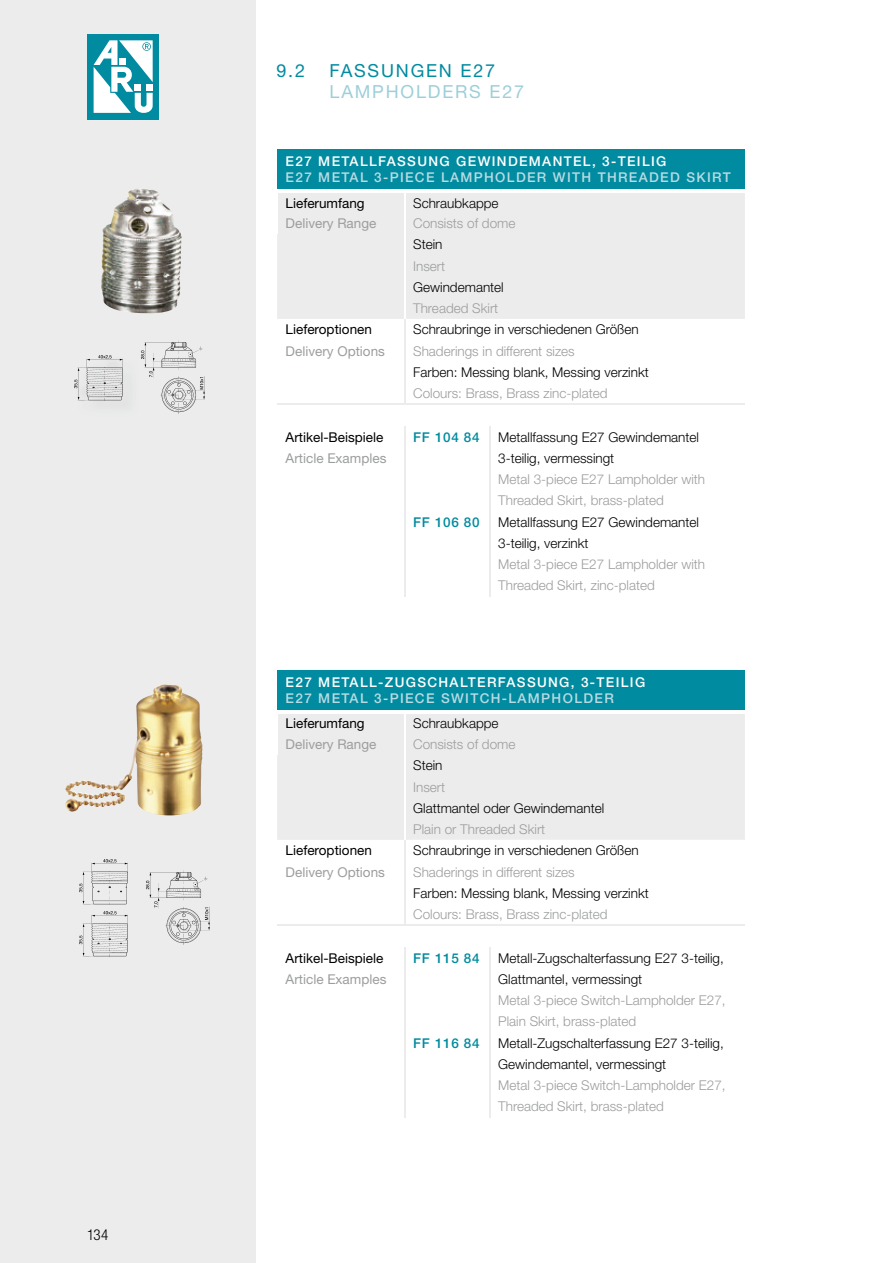
<style>
.page{position:relative;width:893px;height:1263px;background:#fff}
.page>*{position:absolute;margin:0;border:0;box-sizing:border-box;transform-origin:0 0}
.t1{font:18px "Helvetica Neue LT Std";letter-spacing:.1em;color:#008ba0}
.t2{font:18px "Helvetica Neue LT Std";letter-spacing:.1em;color:#9dcfd9}
.t3{font:300 condensed 15px "Helvetica Neue LT Std";color:#000}
.t4{font:300 13.5px/21px "Helvetica Neue LT Std";color:#000}
.t5{font:300 13.5px/21px "Helvetica Neue LT Std";color:#9c9d9d}
.t6{font:13.5px "Helvetica Neue LT Std";color:#000}
.t7{font:13.5px "Helvetica Neue LT Std";color:#9c9d9d}
.t8{font:500 13.5px "Helvetica Neue LT Std";letter-spacing:.1em;color:#fff}
.t9{font:500 13.5px "Helvetica Neue LT Std";letter-spacing:.1em;color:#b8dbe3}
.t10{font:500 13.5px "Helvetica Neue LT Std";letter-spacing:.05em;color:#008ba0}
</style>
<div class="page">
<div style="left:0;top:0;width:255px;height:1263px;background:#ececed"></div>
<img style="left:141px;top:340px;width:64px;height:74px">
<img style="left:78px;top:400px;width:44px;height:1px">
<img style="left:74px;top:355px;width:49px;height:45px">
<img style="left:79px;top:859px;width:48px;height:45px">
<img style="left:79px;top:912px;width:48px;height:45px">
<img style="left:146px;top:871px;width:63px;height:74px">
<img style="left:65px;top:684px;width:100px;height:115px">
<img style="left:101px;top:189px;width:81px;height:125px">
<div style="left:277px;top:149px;width:468px;height:42px;background:#008ba0"></div>
<div style="left:277px;top:193px;width:468px;height:126px;background:#ececed"></div>
<hr style="left:276px;top:193px;width:2px;height:20px;background:#fff">
<hr style="left:276px;top:213px;width:2px;height:21px;background:#fff">
<hr style="left:276px;top:190px;width:129px;height:3px;background:#fff">
<hr style="left:405px;top:190px;width:85px;height:3px;background:#fff">
<hr style="left:490px;top:190px;width:255px;height:3px;background:#fff">
<svg style="left:404px;top:193px;width:1px;height:210px"></svg>
<hr style="left:277px;top:403px;width:128px;height:2px;background:#ececed">
<hr style="left:405px;top:403px;width:85px;height:2px;background:#ececed">
<hr style="left:490px;top:403px;width:255px;height:2px;background:#ececed">
<svg style="left:404px;top:426px;width:1px;height:170px"></svg>
<svg style="left:489px;top:426px;width:1px;height:170px"></svg>
<div style="left:277px;top:670px;width:468px;height:42px;background:#008ba0"></div>
<div style="left:277px;top:714px;width:468px;height:126px;background:#ececed"></div>
<svg style="left:277px;top:714px;width:1px;height:19px"></svg>
<hr style="left:276px;top:733px;width:2px;height:22px;background:#fff">
<hr style="left:276px;top:711px;width:129px;height:3px;background:#fff">
<hr style="left:405px;top:711px;width:85px;height:3px;background:#fff">
<hr style="left:490px;top:711px;width:255px;height:3px;background:#fff">
<svg style="left:404px;top:714px;width:1px;height:210px"></svg>
<hr style="left:277px;top:924px;width:128px;height:2px;background:#ececed">
<hr style="left:405px;top:924px;width:85px;height:2px;background:#ececed">
<hr style="left:490px;top:924px;width:255px;height:2px;background:#ececed">
<svg style="left:404px;top:947px;width:1px;height:170px"></svg>
<svg style="left:489px;top:947px;width:1px;height:170px"></svg>
<div style="left:87px;top:34px;width:72px;height:85px;background:#008ba0"></div>
<svg style="left:94px;top:40px;width:59px;height:73px"></svg>
<p class="t3" style="left:87px;top:1226px;width:23px">134</p>
<h1 class="t1" style="left:276px;top:59px;width:30px">9.2</h1>
<h1 class="t1" style="left:330px;top:59px;width:167px">FASSUNGEN E27</h1>
<h1 class="t2" style="left:330px;top:81px;width:196px">LAMPHOLDERS E27</h1>
<p class="t8" style="left:286px;top:153px;width:382px">E27 METALLFASSUNG GEWINDEMANTEL, 3-TEILIG</p>
<p class="t9" style="left:286px;top:169px;width:447px">E27 METAL 3-PIECE LAMPHOLDER WITH THREADED SKIRT</p>
<p class="t6" style="left:286px;top:195px;width:81px">Lieferumfang</p>
<p class="t4" style="left:413px;top:192px;width:87px">Schraubkappe</p>
<p class="t7" style="left:286px;top:215px;width:92px">Delivery Range</p>
<p class="t5" style="left:413px;top:212px;width:104px">Consists of dome</p>
<p class="t4" style="left:413px;top:234px;width:31px">Stein</p>
<p class="t5" style="left:413px;top:255px;width:33px">Insert</p>
<p class="t4" style="left:413px;top:276px;width:92px">Gewindemantel</p>
<p class="t5" style="left:413px;top:298px;width:87px">Threaded Skirt</p>
<p class="t6" style="left:286px;top:322px;width:88px">Lieferoptionen</p>
<p class="t4" style="left:413px;top:319px;width:227px">Schraubringe in verschiedenen Größen</p>
<p class="t7" style="left:286px;top:343px;width:101px">Delivery Options</p>
<p class="t5" style="left:413px;top:340px;width:163px">Shaderings in different sizes</p>
<p class="t4" style="left:413px;top:361px;width:237px">Farben: Messing blank, Messing verzinkt</p>
<p class="t5" style="left:413px;top:382px;width:196px">Colours: Brass, Brass zinc-plated</p>
<p class="t6" style="left:286px;top:429px;width:99px">Artikel-Beispiele</p>
<p class="t10" style="left:413px;top:429px;width:68px">FF 104 84</p>
<p class="t4" style="left:498px;top:426px;width:202px">Metallfassung E27 Gewindemantel</p>
<p class="t7" style="left:286px;top:450px;width:102px">Article Examples</p>
<p class="t4" style="left:498px;top:447px;width:118px">3-teilig, vermessingt</p>
<p class="t5" style="left:498px;top:469px;width:208px">Metal 3-piece E27 Lampholder with<br>Threaded Skirt, brass-plated</p>
<p class="t10" style="left:413px;top:514px;width:68px">FF 106 80</p>
<p class="t4" style="left:498px;top:511px;width:202px">Metallfassung E27 Gewindemantel<br>3-teilig, verzinkt</p>
<p class="t5" style="left:498px;top:554px;width:208px">Metal 3-piece E27 Lampholder with<br>Threaded Skirt, zinc-plated</p>
<p class="t8" style="left:286px;top:674px;width:361px">E27 METALL-ZUGSCHALTERFASSUNG, 3-TEILIG</p>
<p class="t9" style="left:286px;top:690px;width:330px">E27 METAL 3-PIECE SWITCH-LAMPHOLDER</p>
<p class="t6" style="left:286px;top:716px;width:81px">Lieferumfang</p>
<p class="t4" style="left:413px;top:713px;width:87px">Schraubkappe</p>
<p class="t7" style="left:286px;top:736px;width:92px">Delivery Range</p>
<p class="t5" style="left:413px;top:733px;width:104px">Consists of dome</p>
<p class="t4" style="left:413px;top:755px;width:31px">Stein</p>
<p class="t5" style="left:413px;top:776px;width:33px">Insert</p>
<p class="t4" style="left:413px;top:797px;width:193px">Glattmantel oder Gewindemantel</p>
<p class="t5" style="left:413px;top:818px;width:134px">Plain or Threaded Skirt</p>
<p class="t6" style="left:286px;top:842px;width:88px">Lieferoptionen</p>
<p class="t4" style="left:413px;top:840px;width:227px">Schraubringe in verschiedenen Größen</p>
<p class="t7" style="left:286px;top:864px;width:101px">Delivery Options</p>
<p class="t5" style="left:413px;top:861px;width:163px">Shaderings in different sizes</p>
<p class="t4" style="left:413px;top:882px;width:237px">Farben: Messing blank, Messing verzinkt</p>
<p class="t5" style="left:413px;top:903px;width:196px">Colours: Brass, Brass zinc-plated</p>
<p class="t6" style="left:286px;top:950px;width:99px">Artikel-Beispiele</p>
<p class="t10" style="left:413px;top:950px;width:68px">FF 115 84</p>
<p class="t4" style="left:498px;top:947px;width:227px">Metall-Zugschalterfassung E27 3-teilig,</p>
<p class="t7" style="left:286px;top:971px;width:102px">Article Examples</p>
<p class="t4" style="left:498px;top:968px;width:146px">Glattmantel, vermessingt</p>
<p class="t5" style="left:498px;top:989px;width:229px">Metal 3-piece Switch-Lampholder E27,<br>Plain Skirt, brass-plated</p>
<p class="t10" style="left:413px;top:1035px;width:68px">FF 116 84</p>
<p class="t4" style="left:498px;top:1032px;width:227px">Metall-Zugschalterfassung E27 3-teilig,<br>Gewindemantel, vermessingt</p>
<p class="t5" style="left:498px;top:1075px;width:229px">Metal 3-piece Switch-Lampholder E27,<br>Threaded Skirt, brass-plated</p>
</div>
